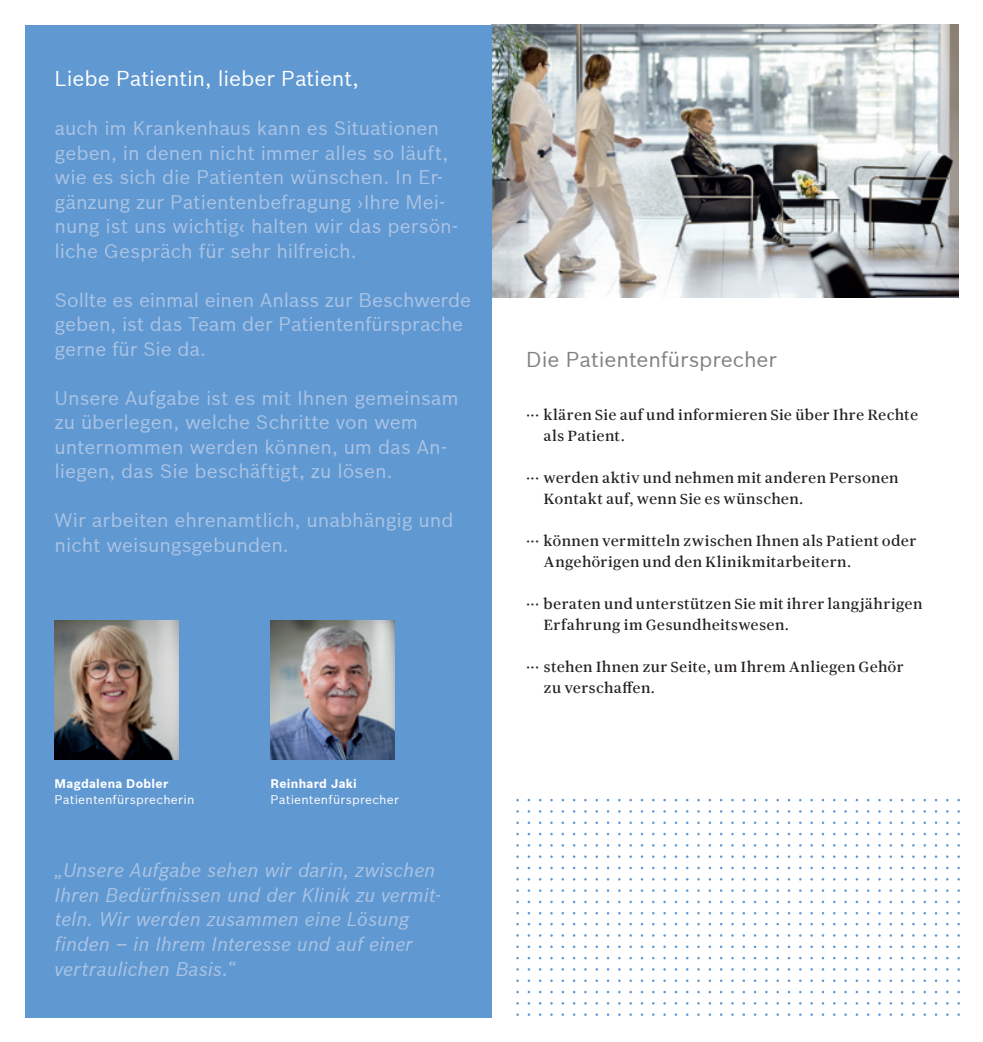
<style>
.page{position:relative;width:983px;height:1042px;background:#fff}
.page>*{position:absolute;margin:0;border:0;box-sizing:border-box;transform-origin:0 0}
.t1{font:21px "Bosch Sans";letter-spacing:-.005em;color:#fff}
.t2{font:21px "Bosch Sans";letter-spacing:-.005em;color:#808285}
.t3{font:19.25px/24.5px "Bosch Sans";letter-spacing:-.005em;color:#abc4e5}
.t4{font:italic 19.25px/24.5px "Bosch Sans";letter-spacing:-.005em;color:#abc4e5}
.t5{font:14.88px/21px "Bosch Serif";letter-spacing:.015em;color:#231f20}
.t6{font:12.25px "Bosch Sans";letter-spacing:.02em;color:#fff}
.t7{font:700 12.25px "Bosch Sans";letter-spacing:.02em;color:#fff}
</style>
<div class="page">
<img style="left:491px;top:25px;width:466px;height:273px">
<div style="left:25px;top:25px;width:466px;height:992px;background:#6098d1"></div>
<img style="left:55px;top:620px;width:124px;height:139px">
<img style="left:270px;top:620px;width:124px;height:139px">
<p class="t1" style="left:55px;top:66px;width:305px">Liebe Patientin, lieber Patient,</p>
<p class="t3" style="left:55px;top:116px;width:405px">auch im Krankenhaus kann es Situationen geben, in denen nicht immer alles so läuft, wie es sich die Patienten wünschen. In Er&shy;gänzung zur Patientenbefragung ›Ihre Mei&shy;nung ist uns wichtig‹ halten wir das persön&shy;liche Gespräch für sehr hilfreich.</p>
<p class="t3" style="left:55px;top:287px;width:418px">Sollte es einmal einen Anlass zur Beschwerde geben, ist das Team der Patientenfürsprache gerne für Sie da.</p>
<p class="t3" style="left:55px;top:385px;width:405px">Unsere Aufgabe ist es mit Ihnen gemeinsam zu überlegen, welche Schritte von wem unternommen werden können, um das An&shy;liegen, das Sie beschäftigt, zu lösen.</p>
<p class="t3" style="left:55px;top:508px;width:400px">Wir arbeiten ehrenamtlich, unabhängig und nicht weisungsgebunden.</p>
<p class="t7" style="left:55px;top:776px;width:115px">Magdalena Dobler</p>
<p class="t6" style="left:55px;top:792px;width:141px">Patientenfürsprecherin</p>
<p class="t7" style="left:270px;top:776px;width:88px">Reinhard Jaki</p>
<p class="t6" style="left:270px;top:792px;width:130px">Patientenfürsprecher</p>
<p class="t4" style="left:55px;top:858px;width:387px">„Unsere Aufgabe sehen wir darin, zwischen Ihren Bedürfnissen und der Klinik zu vermit&shy;teln. Wir werden zusammen eine Lösung finden – in Ihrem Interesse und auf einer vertraulichen Basis.“</p>
<p class="t2" style="left:526px;top:346px;width:252px">Die Patientenfürsprecher</p>
<p class="t5" style="left:543px;top:404px;width:376px;text-indent:-17px">··· klären Sie auf und informieren Sie über Ihre Rechte als Patient.</p>
<p class="t5" style="left:543px;top:467px;width:356px;text-indent:-17px">··· werden aktiv und nehmen mit anderen Personen<br>Kontakt auf, wenn Sie es wünschen.</p>
<p class="t5" style="left:543px;top:530px;width:374px;text-indent:-17px">··· können vermitteln zwischen Ihnen als Patient oder<br>Angehörigen und den Klinikmitarbeitern.</p>
<p class="t5" style="left:543px;top:593px;width:380px;text-indent:-17px">··· beraten und unterstützen Sie mit ihrer langjährigen<br>Erfahrung im Gesundheitswesen.</p>
<p class="t5" style="left:543px;top:656px;width:361px;text-indent:-17px">··· stehen Ihnen zur Seite, um Ihrem Anliegen Gehör zu verschaffen.</p>
</div>
